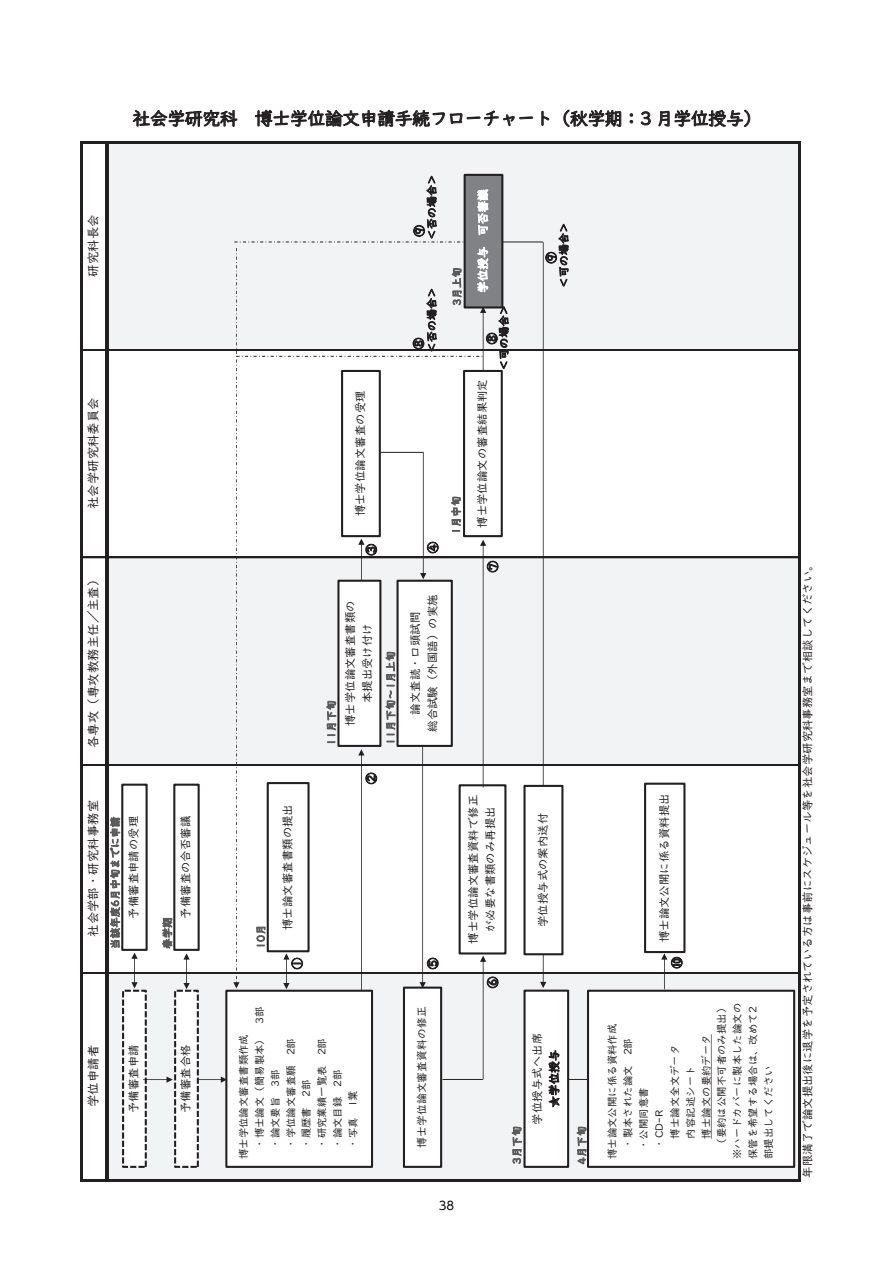
<style>
.page{position:relative;width:893px;height:1263px;background:#fff}
.page>*{position:absolute;margin:0;border:0;box-sizing:border-box;transform-origin:0 0}
.t1{font:18px "UD Digi Kyokasho NP R";letter-spacing:-.03em;color:#231f20}
.t2{font:12.45px "UD Digi Kyokasho NP R";color:#231f20}
.t3{font:11.7px "UD Shin Go Pro";color:#000}
.t4{font:11.55px "UD Digi Kyokasho NP R";color:#231f20}
.t5{font:11.4px/17.1px "UD Digi Kyokasho NP R";color:#231f20;text-align:center}
.t6{font:11.4px "UD Digi Kyokasho NP R";letter-spacing:.015em;color:#fff}
.t7{font:10.8px "UD Digi Kyokasho NP R";letter-spacing:.01em;color:#231f20}
.t8{font:10.5px/15.6px "UD Digi Kyokasho NP R";color:#231f20}
.t9{font:10.5px "UD Digi Kyokasho NP R";letter-spacing:.01em;color:#5b5b5b}
</style>
<div class="page">
<div style="left:107px;top:972px;width:693px;height:208px;background:#f2f3f4"></div>
<div style="left:107px;top:557px;width:693px;height:208px;background:#f2f3f4"></div>
<div style="left:107px;top:142px;width:693px;height:208px;background:#f2f3f4"></div>
<svg style="left:82px;top:972px;width:24px;height:2px"></svg>
<svg style="left:82px;top:764px;width:24px;height:2px"></svg>
<svg style="left:82px;top:557px;width:24px;height:1px"></svg>
<svg style="left:82px;top:349px;width:24px;height:2px"></svg>
<hr style="left:80px;top:1179px;width:721px;height:2px;background:#231f20">
<hr style="left:109px;top:973px;width:690px;height:1px;background:#231f20">
<hr style="left:109px;top:972px;width:690px;height:1px;background:#231f20">
<hr style="left:109px;top:765px;width:690px;height:1px;background:#231f20">
<hr style="left:109px;top:764px;width:690px;height:1px;background:#231f20">
<hr style="left:109px;top:557px;width:690px;height:1px;background:#231f20">
<hr style="left:109px;top:350px;width:690px;height:1px;background:#231f20">
<hr style="left:109px;top:349px;width:690px;height:1px;background:#231f20">
<hr style="left:82px;top:141px;width:719px;height:2px;background:#231f20">
<hr style="left:80px;top:141px;width:2px;height:1038px;background:#231f20">
<hr style="left:106px;top:143px;width:1px;height:1036px;background:#231f20">
<hr style="left:108px;top:143px;width:1px;height:1036px;background:#231f20">
<hr style="left:799px;top:141px;width:2px;height:1038px;background:#231f20">
<div style="left:123px;top:991px;width:23px;height:176px;background:#fff"></div>
<div style="left:122px;top:990px;width:25px;height:178px;border:2px dashed #231f20"></div>
<svg style="left:199px;top:1076px;width:26px;height:7px"></svg>
<div style="left:404px;top:988px;width:37px;height:179px;background:#fff"></div>
<div style="left:403px;top:986px;width:39px;height:182px;border:2px solid #231f20"></div>
<div style="left:459px;top:784px;width:47px;height:170px;border:2px solid #231f20"></div>
<div style="left:463px;top:370px;width:40px;height:167px;border:2px solid #231f20"></div>
<div style="left:465px;top:175px;width:37px;height:132px;background:#808285"></div>
<div style="left:464px;top:174px;width:39px;height:134px;border:2px solid #231f20"></div>
<svg style="left:540px;top:242px;width:6px;height:746px"></svg>
<div style="left:644px;top:783px;width:41px;height:170px;border:2px solid #231f20"></div>
<svg style="left:569px;top:1079px;width:18px;height:1px"></svg>
<div style="left:588px;top:991px;width:206px;height:176px;background:#fff"></div>
<div style="left:587px;top:990px;width:208px;height:178px;border:2px solid #231f20"></div>
<svg style="left:711px;top:1034px;width:1px;height:105px"></svg>
<div style="left:524px;top:786px;width:38px;height:168px;background:#fff"></div>
<div style="left:523px;top:785px;width:40px;height:170px;border:2px solid #231f20"></div>
<svg style="left:233px;top:242px;width:253px;height:838px"></svg>
<svg style="left:661px;top:953px;width:6px;height:36px"></svg>
<div style="left:175px;top:991px;width:23px;height:176px;background:#fff"></div>
<div style="left:174px;top:990px;width:25px;height:178px;border:2px dashed #231f20"></div>
<svg style="left:143px;top:1076px;width:30px;height:7px"></svg>
<svg style="left:131px;top:952px;width:7px;height:36px"></svg>
<div style="left:121px;top:784px;width:27px;height:167px;border:2px solid #231f20"></div>
<div style="left:173px;top:784px;width:27px;height:167px;border:2px solid #231f20"></div>
<svg style="left:183px;top:953px;width:7px;height:36px"></svg>
<hr style="left:502px;top:242px;width:41px;height:1px;background:#231f20">
<div style="left:226px;top:991px;width:146px;height:176px;background:#fff"></div>
<div style="left:225px;top:990px;width:148px;height:178px;border:2px solid #231f20"></div>
<div style="left:524px;top:991px;width:44px;height:176px;background:#fff"></div>
<div style="left:523px;top:989px;width:46px;height:179px;border:2px solid #231f20"></div>
<h1 class="t1" style="left:132px;top:108px;width:630px">社会学研究科 博士学位論文申請手続フローチャート（秋学期：3 月学位授与）</h1>
<p class="t2" style="left:86px;top:277px;width:64px;rotate:-90deg">研究科長会</p>
<p class="t7" style="left:426px;top:240px;width:67px;rotate:-90deg">＜否の場合＞</p>
<p class="t5" style="left:411px;top:237px;width:13px;rotate:-90deg">⑨</p>
<p class="t7" style="left:426px;top:353px;width:67px;rotate:-90deg">＜否の場合＞</p>
<p class="t5" style="left:410px;top:349px;width:13px;rotate:-90deg">⑧</p>
<p class="t2" style="left:86px;top:509px;width:114px;rotate:-90deg">社会学研究科委員会</p>
<p class="t2" style="left:86px;top:748px;width:176px;rotate:-90deg">各専攻（専攻教務主任／主査）</p>
<p class="t2" style="left:86px;top:937px;width:139px;rotate:-90deg">社会学部・研究科事務室</p>
<p class="t9" style="left:109px;top:949px;width:134px;rotate:-90deg">当該年度6月中旬までに申請</p>
<p class="t5" style="left:125px;top:919px;width:105px;rotate:-90deg">予備審査申請の受理</p>
<p class="t5" style="left:177px;top:919px;width:105px;rotate:-90deg">予備審査の合否審議</p>
<p class="t9" style="left:161px;top:949px;width:33px;rotate:-90deg">春学期</p>
<p class="t9" style="left:255px;top:949px;width:26px;rotate:-90deg">10月</p>
<p class="t5" style="left:279px;top:930px;width:127px;rotate:-90deg">博士論文審査書類の提出</p>
<p class="t5" style="left:289px;top:969px;width:13px;rotate:-90deg">①</p>
<p class="t5" style="left:352px;top:516px;width:127px;rotate:-90deg">博士学位論文審査の受理</p>
<p class="t5" style="left:363px;top:555px;width:13px;rotate:-90deg">③</p>
<p class="t5" style="left:424px;top:553px;width:13px;rotate:-90deg">④</p>
<p class="t9" style="left:325px;top:745px;width:47px;rotate:-90deg">11月下旬</p>
<p class="t5" style="left:342px;top:726px;width:127px;rotate:-90deg">博士学位論文審査書類の本提出受け付け</p>
<p class="t9" style="left:385px;top:745px;width:96px;rotate:-90deg">11月下旬～1月上旬</p>
<p class="t5" style="left:363px;top:784px;width:13px;rotate:-90deg">②</p>
<p class="t5" style="left:407px;top:732px;width:139px;rotate:-90deg">論文査読・口頭試問<br>総合試験（外国語）の実施</p>
<p class="t5" style="left:424px;top:969px;width:13px;rotate:-90deg">⑤</p>
<p class="t2" style="left:86px;top:1107px;width:64px;rotate:-90deg">学位申請者</p>
<p class="t5" style="left:125px;top:1113px;width:70px;rotate:-90deg">予備審査申請</p>
<p class="t5" style="left:177px;top:1113px;width:70px;rotate:-90deg">予備審査合格</p>
<p class="t8" style="left:236px;top:1149px;width:143px;text-indent:-10px;rotate:-90deg">博士学位論文審査書類作成<br>・博士論文（簡易製本） 3部・論文要旨 3部<br>・学位論文審査願 2部<br>・履歴書 2部<br>・研究業績一覧表 2部<br>・論文目録 2部<br>・写真 1葉</p>
<p class="t7" style="left:416px;top:1148px;width:143px;rotate:-90deg">博士学位論文審査資料の修正</p>
<p class="t9" style="left:451px;top:306px;width:40px;rotate:-90deg">3月上旬</p>
<p class="t9" style="left:450px;top:534px;width:40px;rotate:-90deg">1月中旬</p>
<p class="t6" style="left:476px;top:293px;width:105px;rotate:-90deg">学位授与 可否審議</p>
<p class="t7" style="left:498px;top:371px;width:67px;rotate:-90deg">＜可の場合＞</p>
<p class="t5" style="left:483px;top:344px;width:13px;rotate:-90deg">⑧</p>
<p class="t5" style="left:474px;top:528px;width:150px;rotate:-90deg">博士学位論文の審査結果判定</p>
<p class="t5" style="left:484px;top:572px;width:13px;rotate:-90deg">⑦</p>
<p class="t7" style="left:558px;top:288px;width:67px;rotate:-90deg">＜可の場合＞</p>
<p class="t5" style="left:543px;top:263px;width:13px;rotate:-90deg">⑨</p>
<p class="t4" style="left:467px;top:944px;width:150px;rotate:-90deg">博士学位論文審査資料で修正</p>
<p class="t5" style="left:482px;top:932px;width:127px;rotate:-90deg">が必要な書類のみ再提出</p>
<p class="t5" style="left:484px;top:988px;width:13px;rotate:-90deg">⑥</p>
<p class="t5" style="left:534px;top:927px;width:116px;rotate:-90deg">学位授与式の案内送付</p>
<p class="t5" style="left:529px;top:1124px;width:93px;rotate:-90deg">学位授与式へ出席</p>
<p class="t5" style="left:546px;top:1107px;width:59px;rotate:-90deg">★学位授与</p>
<p class="t9" style="left:511px;top:1164px;width:40px;rotate:-90deg">3月下旬</p>
<p class="t9" style="left:576px;top:1164px;width:40px;rotate:-90deg">4月下旬</p>
<p class="t3" style="left:439px;top:1195px;width:17px">38</p>
<p class="t5" style="left:656px;top:942px;width:150px;rotate:-90deg">博士論文公開に係る資料提出</p>
<p class="t5" style="left:668px;top:968px;width:13px;rotate:-90deg">⑩</p>
<p class="t8" style="left:714px;top:1149px;width:147px;rotate:-90deg">（要約は公開不可者のみ提出）</p>
<p class="t8" style="left:730px;top:1159px;width:158px;rotate:-90deg">※ハードカバーに製本した論文の</p>
<p class="t8" style="left:745px;top:1159px;width:154px;rotate:-90deg">保管を希望する場合は、改めて2</p>
<p class="t8" style="left:605px;top:1159px;width:137px;rotate:-90deg">博士論文公開に係る資料作成</p>
<p class="t8" style="left:698px;top:1139px;width:106px;rotate:-90deg">博士論文の要約データ</p>
<p class="t8" style="left:620px;top:1149px;width:112px;rotate:-90deg">・製本された論文 2部</p>
<p class="t8" style="left:667px;top:1139px;width:96px;rotate:-90deg">博士論文全文データ</p>
<p class="t8" style="left:761px;top:1159px;width:96px;rotate:-90deg">部提出してください</p>
<p class="t8" style="left:683px;top:1139px;width:75px;rotate:-90deg">内容記述シート</p>
<p class="t8" style="left:636px;top:1150px;width:64px;rotate:-90deg">・公開同意書</p>
<p class="t8" style="left:652px;top:1149px;width:40px;rotate:-90deg">・CD-R</p>
<p class="t5" style="left:799px;top:1178px;width:620px;rotate:-90deg">年限満了で論文提出後に退学を予定されている方は事前にスケジュール等を社会学研究科事務室まで相談してください。</p>
</div>
